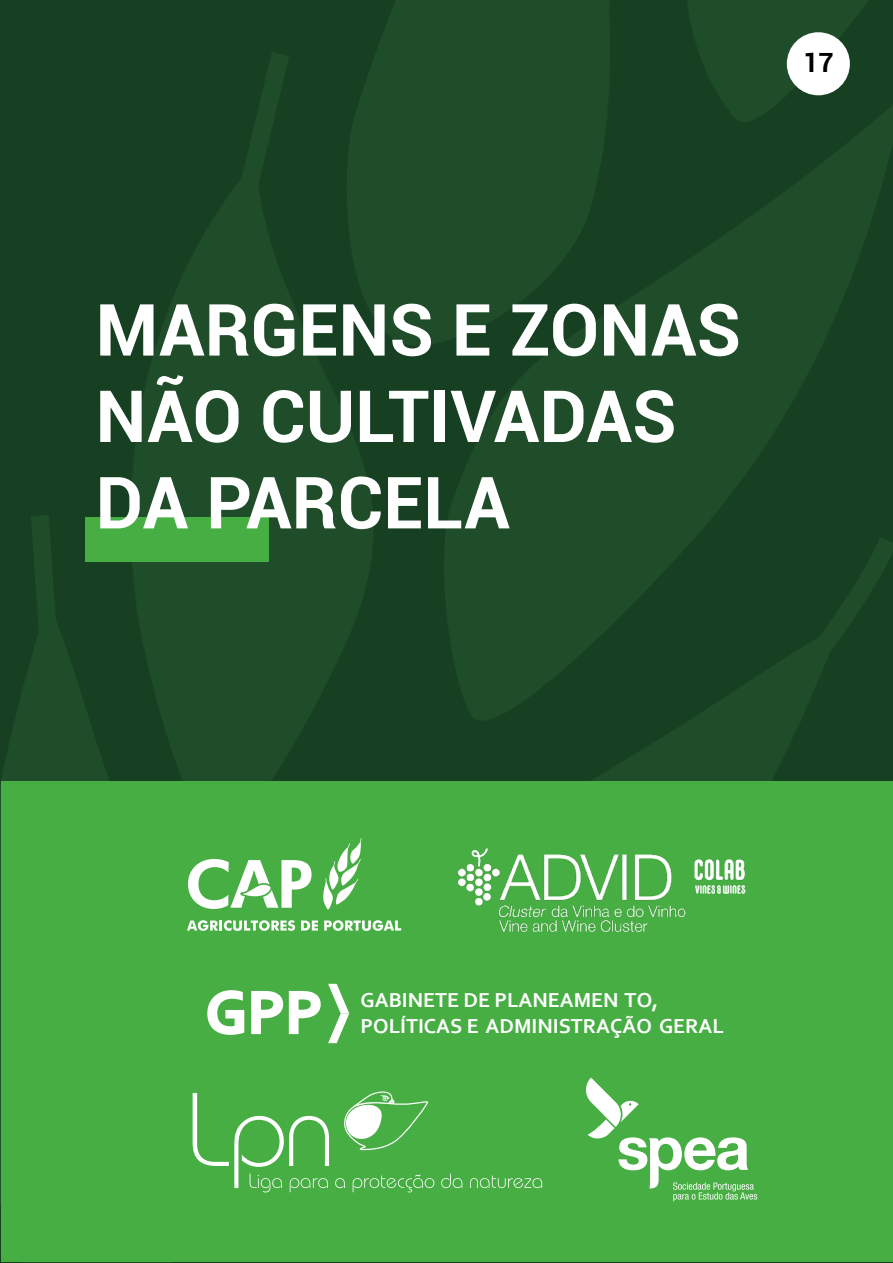
<style>
.page{position:relative;width:893px;height:1263px;background:#fff}
.page>*{position:absolute;margin:0;border:0;box-sizing:border-box;transform-origin:0 0}
.t1{font:700 72px/86.4px "Roboto";color:#fff}
.t2{font:700 62.55px "Corbel";color:#fff}
.t3{font:700 26.55px "Roboto";color:#000}
.t4{font:700 21.15px "Corbel";color:#fff}
</style>
<div class="page">
<img style="left:0;top:0;width:893px;height:1262px">
<div style="left:1px;top:781px;width:891px;height:481px;background:#47ae43"></div>
<div style="left:85px;top:517px;width:184px;height:44px;background:#47ae43"></div>
<div style="left:787px;top:32px;width:63px;height:63px;background:#fff;border-radius:50%"></div>
<img style="left:458px;top:848px;width:288px;height:84px">
<svg style="left:586px;top:1077px;width:171px;height:124px"></svg>
<svg style="left:207px;top:990px;width:114px;height:45px"></svg>
<svg style="left:328px;top:984px;width:21px;height:59px"></svg>
<svg style="left:187px;top:920px;width:108px;height:11px"></svg>
<svg style="left:301px;top:920px;width:17px;height:10px"></svg>
<svg style="left:324px;top:920px;width:77px;height:11px"></svg>
<svg style="left:323px;top:838px;width:38px;height:72px"></svg>
<svg style="left:188px;top:859px;width:124px;height:50px"></svg>
<svg style="left:193px;top:1093px;width:136px;height:99px"></svg>
<svg style="left:335px;top:1178px;width:10px;height:10px"></svg>
<svg style="left:353px;top:1174px;width:81px;height:18px"></svg>
<svg style="left:441px;top:1174px;width:21px;height:14px"></svg>
<svg style="left:470px;top:1175px;width:72px;height:13px"></svg>
<svg style="left:344px;top:1091px;width:84px;height:60px"></svg>
<p class="t3" style="left:803px;top:44px;width:32px">17</p>
<h1 class="t1" style="left:96px;top:284px;width:647px">MARGENS E ZONAS<br>NÃO CULTIVADAS<br>DA PARCELA</h1>
<h2 class="t2" style="left:205px;top:973px;width:119px">GPP</h2>
<p class="t4" style="left:361px;top:987px;width:299px">GABINETE DE PLANEAMEN TO,</p>
<p class="t4" style="left:361px;top:1013px;width:365px">POLÍTICAS E ADMINISTRAÇÃO GERAL</p>
</div>
